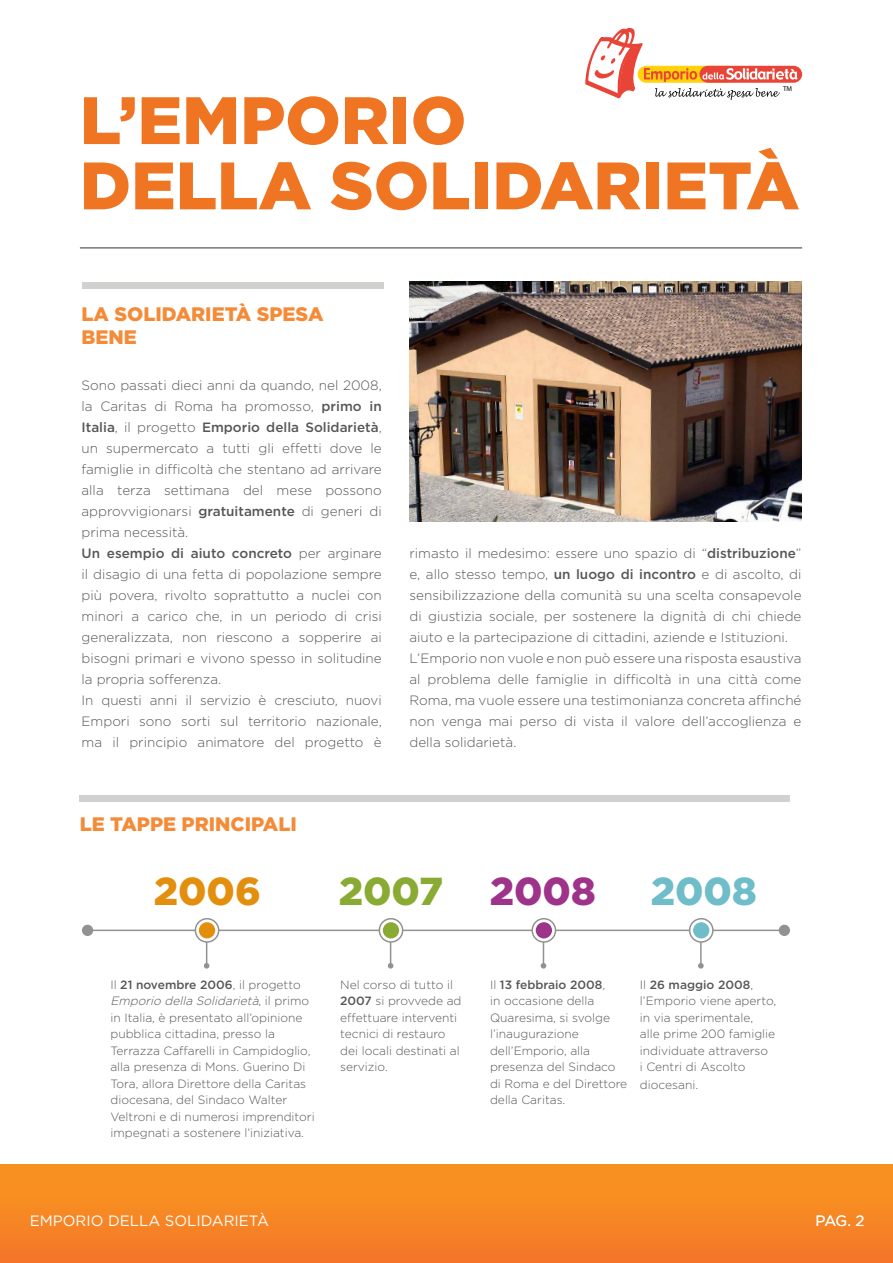
<style>
.page{position:relative;width:893px;height:1263px;background:#fff}
.page>*{position:absolute;margin:0;border:0;box-sizing:border-box;transform-origin:0 0}
.t1{font:900 66.9px/65.2px "Gotham";color:#ef7522}
.t2{font:900 39px "Gotham";color:#8aab33}
.t3{font:900 39px "Gotham";color:#e38f0d}
.t4{font:900 39px "Gotham";color:#6ebdc9}
.t5{font:900 19.5px/23.4px "Gotham";color:#f48b38}
.t6{font:15px "Gotham";color:#fff}
.t7{font:300 13.5px/21px "Gotham";color:#575756}
.t8{font:300 12px/16.5px "Gotham";color:#575756}
.t9{font:7.05px "Myriad Pro";color:#020203}
.s1{font-weight:500}
.s2{color:#9e338a}
.s3{font-style:italic}
</style>
<div class="page">
<div style="left:0;top:1164px;width:893px;height:99px;background:linear-gradient(to bottom,#f9961f,#f47729)"></div>
<svg style="left:585px;top:28px;width:217px;height:72px"></svg>
<hr style="left:80px;top:247px;width:722px;height:2px;background:#7c7d7f">
<div style="left:82px;top:282px;width:301px;height:6px;background:#d1d1d0"></div>
<img style="left:409px;top:282px;width:392px;height:239px">
<div style="left:80px;top:795px;width:710px;height:6px;background:#d1d1d0"></div>
<hr style="left:206px;top:931px;width:1px;height:34px;background:#949191">
<svg style="left:204px;top:963px;width:5px;height:5px"></svg>
<hr style="left:390px;top:931px;width:1px;height:34px;background:#949191">
<svg style="left:388px;top:963px;width:5px;height:5px"></svg>
<hr style="left:543px;top:931px;width:1px;height:34px;background:#949191">
<svg style="left:541px;top:963px;width:5px;height:5px"></svg>
<hr style="left:700px;top:931px;width:2px;height:34px;background:#949191">
<svg style="left:698px;top:963px;width:6px;height:5px"></svg>
<hr style="left:88px;top:929px;width:696px;height:2px;background:#949191">
<div style="left:82px;top:925px;width:11px;height:11px;background:#949191;border-radius:50%"></div>
<div style="left:779px;top:925px;width:11px;height:11px;background:#949191;border-radius:50%"></div>
<svg style="left:690px;top:919px;width:23px;height:23px"></svg>
<div style="left:689px;top:918px;width:25px;height:25px;border:2px solid #949191;border-radius:50%"></div>
<div style="left:693px;top:922px;width:16px;height:16px;background:#6ebdc9;border-radius:50%"></div>
<svg style="left:532px;top:919px;width:23px;height:23px"></svg>
<div style="left:531px;top:918px;width:25px;height:25px;border:2px solid #949191;border-radius:50%"></div>
<div style="left:536px;top:922px;width:16px;height:16px;background:#9e338a;border-radius:50%"></div>
<svg style="left:379px;top:919px;width:24px;height:23px"></svg>
<div style="left:379px;top:918px;width:24px;height:25px;border:2px solid #949191;border-radius:50%"></div>
<div style="left:383px;top:922px;width:16px;height:16px;background:#8aab33;border-radius:50%"></div>
<svg style="left:195px;top:919px;width:24px;height:23px"></svg>
<div style="left:195px;top:918px;width:24px;height:25px;border:2px solid #949191;border-radius:50%"></div>
<div style="left:199px;top:922px;width:16px;height:16px;background:#e38f0d;border-radius:50%"></div>
<p class="t9" style="left:783px;top:84px;width:11px">TM</p>
<h1 class="t1" style="left:80px;top:87px;width:721px">L’EMPORIO<br>DELLA SOLIDARIETÀ</h1>
<h3 class="t5" style="left:82px;top:302px;width:243px">LA SOLIDARIETÀ SPESA<br>BENE</h3>
<p class="t7" style="left:82px;top:374px;width:302px">Sono passati dieci anni da quando, nel 2008, la Caritas di Roma ha promosso, <span class="s1">primo in Italia</span>, il progetto <span class="s1">Emporio della Solidarietà</span>, un supermercato a tutti gli effetti dove le famiglie in difficoltà che stentano ad arrivare alla terza settimana del mese possono approvvigionarsi <span class="s1">gratuitamente</span> di generi di prima necessità.<br><span class="s1">Un esempio di aiuto concreto</span> per arginare il disagio di una fetta di popolazione sempre più povera, rivolto soprattutto a nuclei con minori a carico che, in un periodo di crisi generalizzata, non riescono a sopperire ai bisogni primari e vivono spesso in solitudine la propria sofferenza.<br>In questi anni il servizio è cresciuto, nuovi Empori sono sorti sul territorio nazionale, ma il principio animatore del progetto è</p>
<h3 class="t5" style="left:80px;top:812px;width:218px">LE TAPPE PRINCIPALI</h3>
<p class="t7" style="left:409px;top:542px;width:394px">rimasto il medesimo: essere uno spazio di “<span class="s1">distribuzione</span>” e, allo stesso tempo, <span class="s1">un luogo di incontro</span> e di ascolto, di sensibilizzazione della comunità su una scelta consapevole di giustizia sociale, per sostenere la dignità di chi chiede aiuto e la partecipazione di cittadini, aziende e Istituzioni.<br>L’Emporio non vuole e non può essere una risposta esaustiva al problema delle famiglie in difficoltà in una città come Roma, ma vuole essere una testimonianza concreta affinché non venga mai perso di vista il valore dell’accoglienza e della solidarietà.</p>
<h2 class="t3" style="left:154px;top:864px;width:109px">2006</h2>
<h2 class="t2" style="left:339px;top:864px;width:258px">2007 <span class="s2">2008</span></h2>
<h2 class="t4" style="left:651px;top:864px;width:107px">2008</h2>
<p class="t8" style="left:110px;top:976px;width:206px">Il <span class="s1">21 novembre 2006</span>, il progetto <span class="s3">Emporio della Solidarietà</span>, i l p r i m o in Italia, è presentato all’opinione pubblica cittadina, presso la Terrazza Caffarelli in Campidoglio, alla presenza di Mons. Guerino Di Tora, allora Direttore della Caritas diocesana, del Sindaco Walter Veltroni e di numerosi imprenditori impegnati a sostenere l’iniziativa.</p>
<p class="t8" style="left:340px;top:976px;width:123px">Nel corso di tutto il<br><span class="s1">2007</span> si provvede ad effettuare interventi tecnici di restauro dei locali destinati al servizio.</p>
<p class="t8" style="left:490px;top:976px;width:139px">Il <span class="s1">13 febbraio 2008</span>,<br>in occasione della<br>Quaresima, si svolge l’inaugurazione dell’Emporio, alla presenza del Sindaco di Roma e del Direttore della Caritas.</p>
<p class="t8" style="left:640px;top:976px;width:138px">Il <span class="s1">26 maggio 2008</span>, l’Emporio viene aperto, in via sperimentale,<br>alle prime 200 famiglie individuate attraverso<br>i Centri di Ascolto</p>
<p class="t8" style="left:640px;top:1076px;width:60px">diocesani.</p>
<p class="t6" style="left:30px;top:1211px;width:241px">EMPORIO DELLA SOLIDARIETÀ</p>
<p class="t6" style="left:815px;top:1211px;width:51px">PAG. 2</p>
</div>
